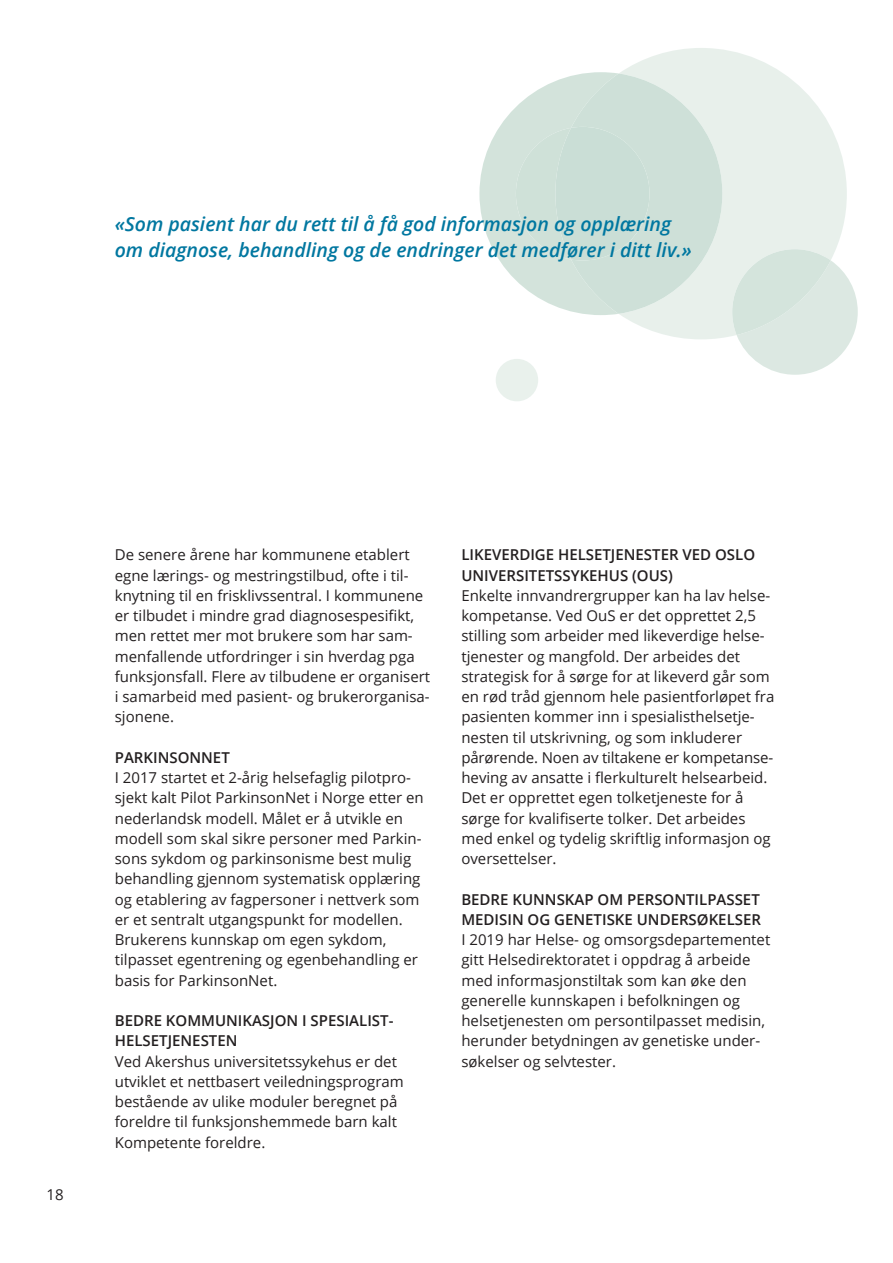
<style>
.page{position:relative;width:893px;height:1263px;background:#fff}
.page>*{position:absolute;margin:0;border:0;box-sizing:border-box;transform-origin:0 0}
.t1{font:italic 600 19.5px/25.5px "Open Sans";color:#0077a0}
.brødtekst{font:15px/20.2px "Open Sans";color:#231f20}
.tittel_H4{font:600 15px/20.2px "Open Sans";color:#231f20}
</style>
<div class="page">
<div style="left:496px;top:359px;width:42px;height:42px;background:#e9f1ec;border-radius:50%"></div>
<svg style="left:621px;top:48px;width:226px;height:291px;fill:#e8f0eb"></svg>
<svg style="left:732px;top:249px;width:126px;height:126px;background:#dfeae5"></svg>
<svg style="left:479px;top:72px;width:243px;height:243px;background:#d6e5de"></svg>
<h1 class="t1" style="left:115px;top:211px;width:578px">«Som pasient har du rett til å få god informasjon og opplæring om diagnose, behandling og de endringer det medfører i ditt liv.»</h1>
<p class="brødtekst" style="left:47px;top:1184px;width:19px">18</p>
<p class="brødtekst" style="left:115px;top:544px;width:317px">De senere årene har kommunene etablert egne lærings- og mestringstilbud, ofte i til&shy;knytning til en frisklivssentral. I kommunene er tilbudet i mindre grad diagnosespesifikt, men rettet mer mot brukere som har sam&shy;menfallende utfordringer i sin hverdag pga funksjonsfall. Flere av tilbudene er organisert i samarbeid med pasient- og brukerorganisa&shy;sjonene.</p>
<h5 class="tittel_H4" style="left:115px;top:747px;width:117px">PARKINSONNET</h5>
<p class="brødtekst" style="left:115px;top:767px;width:311px">I 2017 startet et 2-årig helsefaglig pilotpro&shy;sjekt kalt Pilot ParkinsonNet i Norge etter en nederlandsk modell. Målet er å utvikle en modell som skal sikre personer med Parkin&shy;sons sykdom og parkinsonisme best mulig behandling gjennom systematisk opplæring og etablering av fagpersoner i nettverk som er et sentralt utgangspunkt for modellen.<br>Brukerens kunnskap om egen sykdom, tilpasset egentrening og egenbehandling er basis for ParkinsonNet.</p>
<h5 class="tittel_H4" style="left:115px;top:1010px;width:280px">BEDRE KOMMUNIKASJON I SPESIALIST-<br>HELSETJENESTEN</h5>
<p class="brødtekst" style="left:115px;top:1051px;width:291px">Ved Akershus universitetssykehus er det utviklet et nettbasert veiledningsprogram bestående av ulike moduler beregnet på foreldre til funksjonshemmede barn kalt Kompetente foreldre.</p>
<h5 class="tittel_H4" style="left:461px;top:544px;width:295px">LIKEVERDIGE HELSETJENESTER VED OSLO<br>UNIVERSITETSSYKEHUS (OUS)</h5>
<p class="brødtekst" style="left:461px;top:585px;width:315px">Enkelte innvandrergrupper kan ha lav helse&shy;kompetanse. Ved OuS er det opprettet 2,5 stilling som arbeider med likeverdige helse&shy;tjenester og mangfold. Der arbeides det strategisk for å sørge for at likeverd går som en rød tråd gjennom hele pasientforløpet fra pasienten kommer inn i spesialisthelsetje&shy;nesten til utskrivning, og som inkluderer pårørende. Noen av tiltakene er kompetanse-- heving av ansatte i flerkulturelt helsearbeid.<br>Det er opprettet egen tolketjeneste for å sørge for kvalifiserte tolker. Det arbeides med enkel og tydelig skriftlig informasjon og oversettelser.</p>
<h5 class="tittel_H4" style="left:461px;top:889px;width:301px">BEDRE KUNNSKAP OM PERSONTILPASSET<br>MEDISIN OG GENETISKE UNDERSØKELSER</h5>
<p class="brødtekst" style="left:461px;top:929px;width:310px">I 2019 har Helse- og omsorgsdepartementet gitt Helsedirektoratet i oppdrag å arbeide med informasjonstiltak som kan øke den generelle kunnskapen i befolkningen og helsetjenesten om persontilpasset medisin, herunder betydningen av genetiske under&shy;søkelser og selvtester.</p>
</div>
